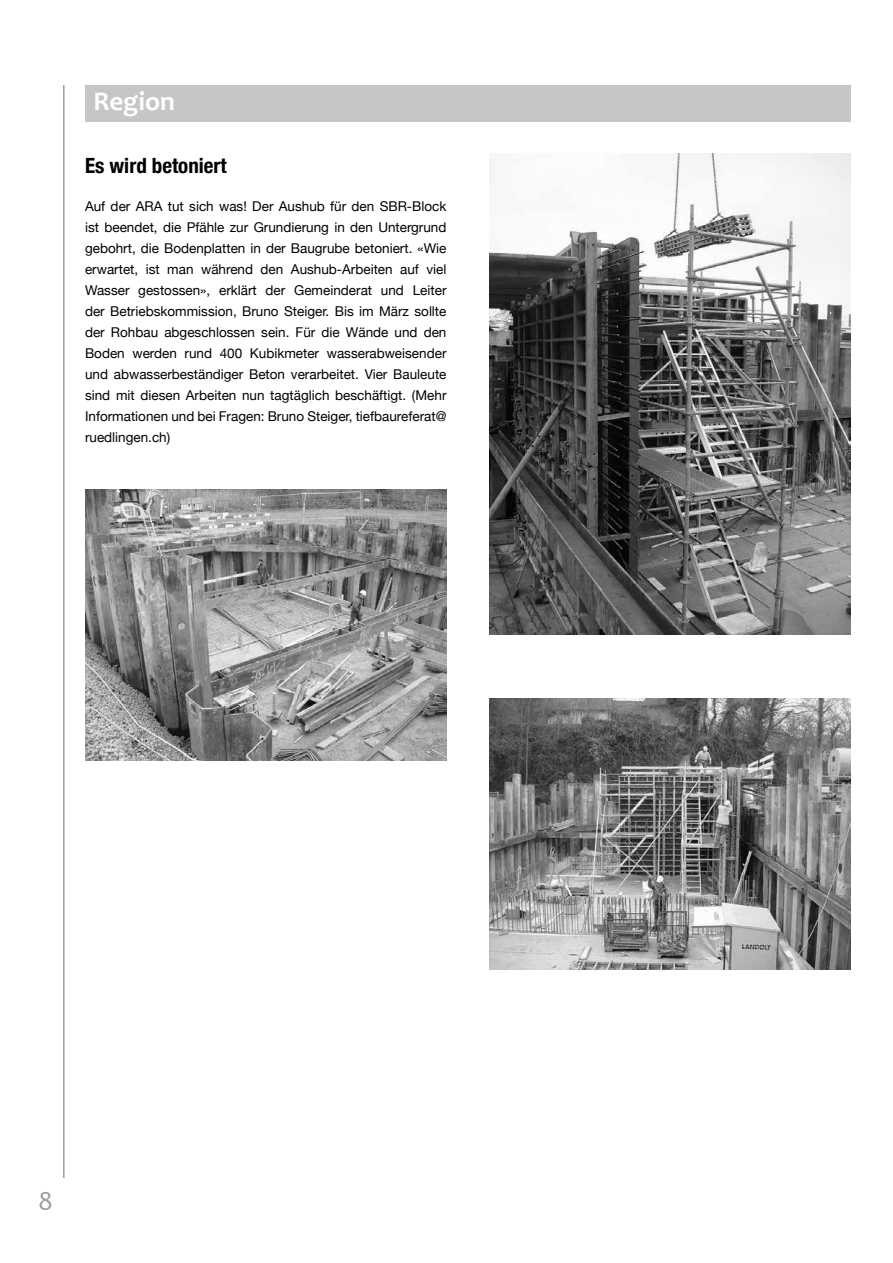
<style>
.page{position:relative;width:893px;height:1263px;background:#fff}
.page>*{position:absolute;margin:0;border:0;box-sizing:border-box;transform-origin:0 0}
.t1{font:700 27px "Candara";color:#fff}
.t2{font:27px "Candara";color:#9d9d9c}
.t3{font:700 condensed 21px "Helvetica Neue";color:#000}
.t4{font:13.5px/21px "Helvetica Neue";color:#000;text-align:justify}
</style>
<div class="page">
<hr style="left:63px;top:85px;width:2px;height:1093px;background:#9d9d9c">
<div style="left:85px;top:85px;width:765px;height:36px;background:#c6c6c6"></div>
<img style="left:85px;top:490px;width:361px;height:270px">
<img style="left:489px;top:153px;width:361px;height:482px">
<img style="left:489px;top:698px;width:361px;height:271px">
<h1 class="t1" style="left:94px;top:84px;width:83px">Region</h1>
<h2 class="t3" style="left:85px;top:148px;width:143px">Es wird betoniert</h2>
<p class="t4" style="left:85px;top:197px;width:363px">Auf der ARA tut sich was! Der Aushub für den SBR-Block ist beendet, die Pfähle zur Grundierung in den Untergrund gebohrt, die Bodenplatten in der Baugrube betoniert. «Wie erwartet, ist man während den Aushub-Arbeiten auf viel Wasser gestossen», erklärt der Gemeinderat und Leiter der Betriebskommission, Bruno Steiger. Bis im März sollte der Rohbau abgeschlossen sein. Für die Wände und den Boden werden rund 400 Kubikmeter wasserabweisender und abwasserbeständiger Beton verarbeitet. Vier Bauleute sind mit diesen Arbeiten nun tagtäglich beschäftigt. (Mehr Informationen und bei Fragen: Bruno Steiger, tiefbaureferat@ ruedlingen.ch)</p>
<h1 class="t2" style="left:38px;top:1185px;width:16px">8</h1>
</div>
